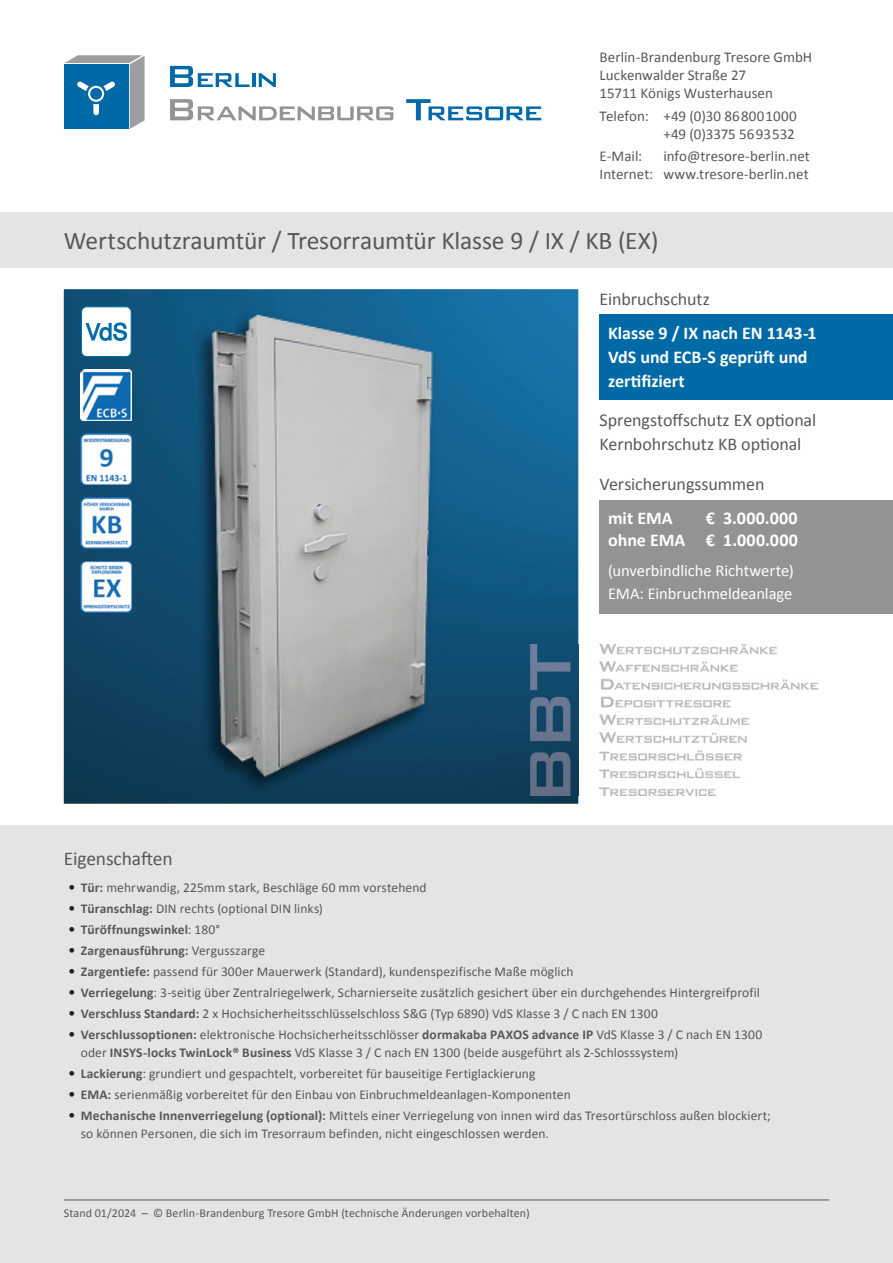
<style>
.page{position:relative;width:893px;height:1263px;background:#fff}
.page>*{position:absolute;margin:0;border:0;box-sizing:border-box;transform-origin:0 0}
.t1{font:25.5px "Calibri";letter-spacing:-.01em;color:#58585a}
.t2{font:19.5px "Calibri";letter-spacing:-.01em;color:#58585a}
.t3{font:18px/24px "Calibri";letter-spacing:-.005em;color:#58585a}
.t4{font:700 18px/24px "Calibri";color:#fff}
.t5{font:700 18px/22.5px "Calibri";letter-spacing:.02em;color:#fff;text-align:right}
.t6{font:16.5px/22.5px "Calibri";letter-spacing:-.005em;color:#fff}
.t7{font:15px/18px "Calibri";color:#58585a;text-align:right}
.t8{font:13.5px/18px "Calibri";letter-spacing:.005em;color:#58585a}
.t9{font:700 13.5px "Calibri";letter-spacing:.01em;color:#58585a}
.t10{font:12px "Calibri";letter-spacing:.01em;color:#58585a}
.s1{font-size:15px;color:#1e2122}
.s2{font-weight:700}
.s3{font-weight:400;font-size:15px;color:#1e2122}
.s4{font-weight:400}
</style>
<div class="page">
<div style="left:1px;top:826px;width:891px;height:436px;background:#e3e4e4"></div>
<div style="left:0;top:825px;width:893px;height:438px;border:2px solid #e3e4e4"></div>
<div style="left:0;top:213px;width:893px;height:55px;background:#e3e4e4"></div>
<hr style="left:64px;top:1199px;width:765px;height:1px;background:#58585a">
<img style="left:64px;top:289px;width:514px;height:515px">
<img style="left:529px;top:644px;width:290px;height:151px">
<img style="left:81px;top:434px;width:51px;height:51px">
<svg style="left:81px;top:306px;width:51px;height:51px"></svg>
<img style="left:81px;top:370px;width:51px;height:51px">
<img style="left:81px;top:561px;width:51px;height:51px">
<img style="left:81px;top:497px;width:51px;height:52px">
<div style="left:600px;top:315px;width:293px;height:85px;background:#006aa7"></div>
<div style="left:600px;top:500px;width:293px;height:113px;background:#929395"></div>
<svg style="left:64px;top:55px;width:81px;height:74px;background:#3d84ac"></svg>
<svg style="left:86px;top:83px;width:21px;height:21px"></svg>
<div style="left:88px;top:86px;width:16px;height:16px;border:2px solid #fff;border-radius:50%"></div>
<svg style="left:170px;top:66px;width:80px;height:21px"></svg>
<hr style="left:252px;top:73px;width:3px;height:14px;background:#006aa7">
<svg style="left:259px;top:73px;width:17px;height:14px"></svg>
<svg style="left:170px;top:99px;width:223px;height:21px"></svg>
<svg style="left:406px;top:99px;width:135px;height:21px"></svg>
<p class="t7" style="left:600px;top:48px;width:214px;text-align:left">Berlin-Brandenburg Tresore GmbH<br>Luckenwalder Straße 27<br>15711 Königs Wusterhausen</p>
<p class="t7" style="left:600px;top:107px;width:199px">Telefon: +49 (0)30 868001000 +49 (0)3375 5693532</p>
<p class="t7" style="left:600px;top:147px;width:44px">E-Mail:</p>
<p class="t7" style="left:600px;top:147px;width:212px">info@tresore-berlin.net<br>Internet: www.tresore-berlin.net</p>
<h1 class="t1" style="left:64px;top:224px;width:596px">Wertschutzraumtür / Tresorraumtür Klasse 9 / IX / KB (EX)</h1>
<h3 class="t3" style="left:600px;top:287px;width:112px">Einbruchschutz</h3>
<h3 class="t4" style="left:608px;top:321px;width:210px">Klasse 9 / IX nach EN 1143-1<br>VdS und ECB-S geprüft und zertifiziert</h3>
<h3 class="t3" style="left:600px;top:408px;width:218px">Sprengstoffschutz EX optional<br>Kernbohrschutz KB optional</h3>
<h3 class="t3" style="left:600px;top:472px;width:166px">Versicherungssummen</h3>
<h3 class="t4" style="left:608px;top:506px;width:66px">mit EMA</h3>
<h3 class="t5" style="left:608px;top:507px;width:191px">€ 3.000.000<br>ohne EMA € 1.000.000</h3>
<p class="t6" style="left:608px;top:560px;width:187px">(unverbindliche Richtwerte)<br>EMA: Einbruchmeldeanlage</p>
<h2 class="t2" style="left:64px;top:846px;width:110px">Eigenschaften</h2>
<p class="t8" style="left:68px;top:879px;width:360px"><span class="s1">•</span> <span class="s2">Tür:</span> mehrwandig, 225mm stark, Beschläge 60 mm vorstehend</p>
<p class="t8" style="left:68px;top:900px;width:257px"><span class="s1">•</span> <span class="s2">Türanschlag:</span> DIN rechts (optional DIN links)</p>
<p class="t9" style="left:68px;top:921px;width:154px"><span class="s3">•</span> Türöffnungswinkel<span class="s4">: 180°</span></p>
<p class="t9" style="left:68px;top:942px;width:199px"><span class="s3">•</span> Zargenausführung: <span class="s4">Vergusszarge</span></p>
<p class="t8" style="left:68px;top:963px;width:507px"><span class="s1">•</span> <span class="s2">Zargentiefe:</span> passend für 300er Mauerwerk (Standard), kundenspezifische Maße möglich</p>
<p class="t8" style="left:68px;top:984px;width:693px"><span class="s1">•</span> <span class="s2">Verriegelung</span>: 3-seitig über Zentralriegelwerk, Scharnierseite zusätzlich gesichert über ein durchgehendes Hintergreifprofil</p>
<p class="t8" style="left:68px;top:1005px;width:591px"><span class="s1">•</span> <span class="s2">Verschluss Standard:</span> 2 x Hochsicherheitsschlüsselschloss S&amp;G (Typ 6890) VdS Klasse 3 / C nach EN 1300</p>
<p class="t8" style="left:81px;top:1026px;width:683px;text-indent:-13px"><span class="s1">•</span> <span class="s2">Verschlussoptionen:</span> elektronische Hochsicherheitsschlösser <span class="s2">dormakaba PAXOS advance IP</span> VdS Klasse 3 / C nach EN 1300 oder <span class="s2">INSYS-locks TwinLock® Business</span> VdS Klasse 3 / C nach EN 1300 (beide ausgeführt als 2-Schlosssystem)</p>
<p class="t8" style="left:68px;top:1065px;width:469px"><span class="s1">•</span> <span class="s2">Lackierung</span>: grundiert und gespachtelt, vorbereitet für bauseitige Fertiglackierung</p>
<p class="t8" style="left:68px;top:1086px;width:504px"><span class="s1">•</span> <span class="s2">EMA:</span> serienmäßig vorbereitet für den Einbau von Einbruchmeldeanlagen-Komponenten</p>
<p class="t8" style="left:81px;top:1107px;width:691px;text-indent:-13px"><span class="s1">•</span> <span class="s2">Mechanische Innenverriegelung (optional):</span> Mittels einer Verriegelung von innen wird das Tresortürschloss außen blockiert; so können Personen, die sich im Tresorraum befinden, nicht eingeschlossen werden.</p>
<p class="t10" style="left:64px;top:1205px;width:467px">Stand 01/2024 – © Berlin-Brandenburg Tresore GmbH (technische Änderungen vorbehalten)</p>
</div>
